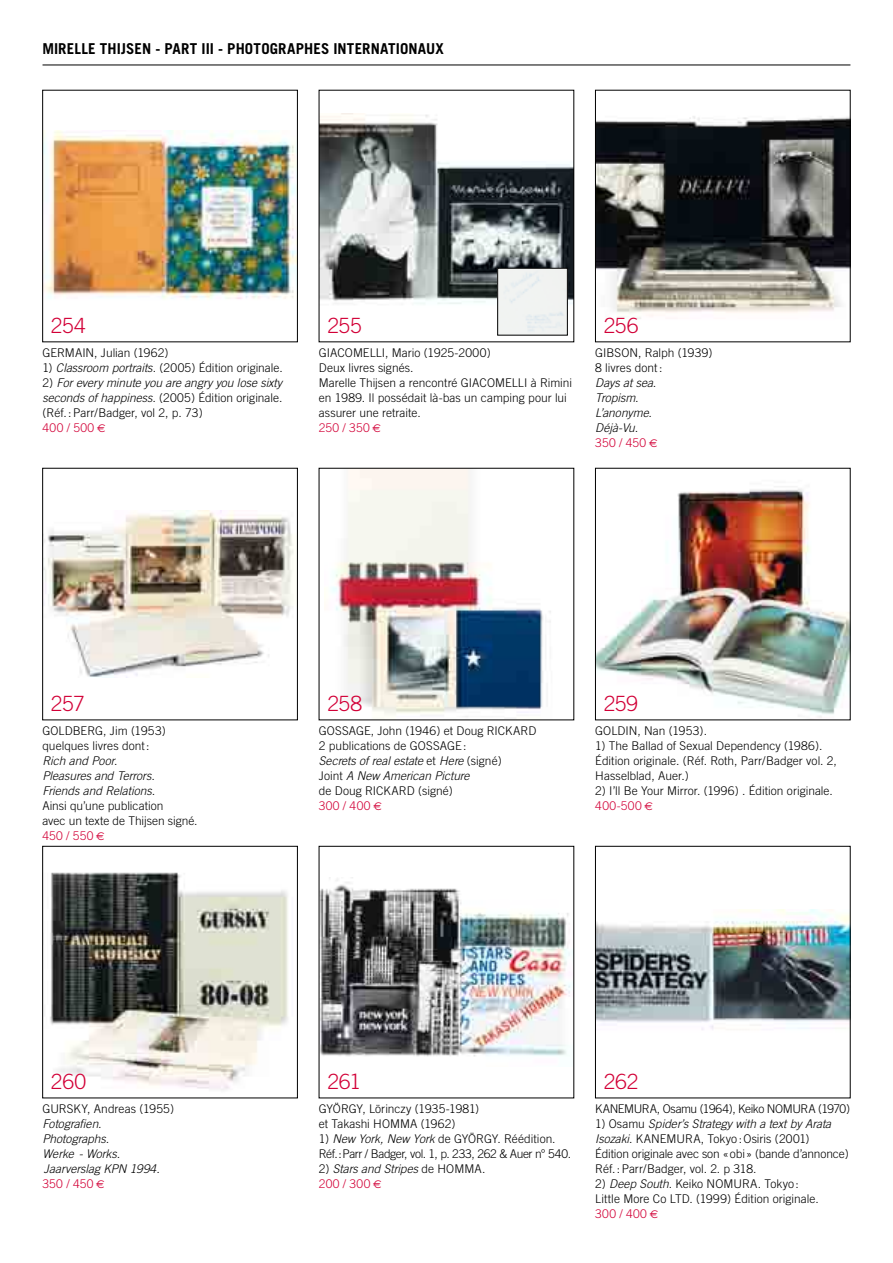
<style>
.page{position:relative;width:893px;height:1263px;background:#fff}
.page>*{position:absolute;margin:0;border:0;box-sizing:border-box;transform-origin:0 0}
.t1{font:300 21px "Trade Gothic";letter-spacing:-.01em;color:#d20037}
.t2{font:700 15px "Trade Gothic";letter-spacing:.005em;color:#000}
.t3{font:300 12px/15px "Trade Gothic";color:#000}
.t4{font:italic 300 12px/15px "Trade Gothic";letter-spacing:-.005em;color:#000}
.t5{font:300 12px/15px "Trade Gothic";letter-spacing:-.025em;color:#000}
.t6{font:300 12px "Trade Gothic";letter-spacing:-.035em;color:#000}
.s1{font-style:italic}
.s2{font-style:normal}
.s3{font-style:normal;color:#d20037}
.s4{font-family:"Euro Sans";font-weight:400;font-style:normal;font-size:11.25px;color:#d20037}
.s5{color:#d20037}
.s6{font-family:"Euro Sans";font-weight:400;font-size:11.25px;color:#d20037}
</style>
<div class="page">
<img style="left:44px;top:131px;width:252px;height:168px">
<div style="left:42px;top:90px;width:256px;height:252px;border:1px solid #000"></div>
<img style="left:321px;top:114px;width:251px;height:205px">
<div style="left:319px;top:90px;width:255px;height:252px;border:1px solid #000"></div>
<img style="left:597px;top:116px;width:251px;height:203px">
<div style="left:595px;top:90px;width:255px;height:252px;border:1px solid #000"></div>
<img style="left:44px;top:510px;width:250px;height:168px">
<div style="left:42px;top:468px;width:256px;height:252px;border:1px solid #000"></div>
<img style="left:331px;top:470px;width:220px;height:247px">
<img style="left:597px;top:488px;width:251px;height:230px">
<img style="left:50px;top:872px;width:238px;height:218px">
<div style="left:42px;top:846px;width:256px;height:252px;border:1px solid #000"></div>
<img style="left:321px;top:877px;width:250px;height:180px">
<img style="left:597px;top:910px;width:251px;height:120px">
<div style="left:595px;top:846px;width:255px;height:252px;border:1px solid #000"></div>
<img style="left:499px;top:270px;width:66px;height:63px">
<div style="left:497px;top:268px;width:70px;height:67px;border:1px solid #000"></div>
<hr style="left:43px;top:65px;width:807px;height:1px;background:#000">
<p class="t2" style="left:43px;top:39px;width:403px">MIRELLE THIJSEN - PART III - PHOTOGRAPHES INTERNATIONAUX</p>
<h1 class="t1" style="left:51px;top:313px;width:36px">254</h1>
<p class="t3" style="left:42px;top:345px;width:127px">GERMAIN, Julian (1962)</p>
<p class="t3" style="left:42px;top:360px;width:242px">1) <span class="s1">Classroom portraits</span>. (2005) Édition originale.</p>
<p class="t4" style="left:42px;top:375px;width:242px"><span class="s2">2)</span> For every minute you are angry you lose sixty seconds of happiness. <span class="s2">(2005) Édition originale. (Réf.:Parr/Badger, vol 2, p. 73)<br></span><span class="s3">400 / 500</span> <span class="s4">€</span></p>
<h1 class="t1" style="left:327px;top:313px;width:36px">255</h1>
<p class="t3" style="left:319px;top:345px;width:255px">GIACOMELLI, Mario (1925-2000)<br>Deux livres signés.<br>Marelle Thijsen a rencontré GIACOMELLI à Rimini en 1989. Il possédait là-bas un camping pour lui assurer une retraite.<br><span class="s5">250 / 350</span> <span class="s6">€</span></p>
<h1 class="t1" style="left:604px;top:313px;width:36px">256</h1>
<p class="t3" style="left:595px;top:345px;width:119px">GIBSON, Ralph (1939)<br>8 livres dont:</p>
<p class="t4" style="left:595px;top:375px;width:64px">Days at sea.<br>Tropism.<br>L’anonyme.<br>Déjà-Vu.<br><span class="s3">350 / 450</span> <span class="s4">€</span></p>
<h1 class="t1" style="left:51px;top:691px;width:35px">257</h1>
<p class="t4" style="left:42px;top:723px;width:125px"><span class="s2">GOLDBERG, Jim (1953) quelques livres dont:<br></span>Rich and Poor<span class="s2">.<br></span>Pleasures and Terrors.<br>Friends and Relations.</p>
<p class="t3" style="left:42px;top:798px;width:157px">Ainsi qu’une publication<br>avec un texte de Thijsen signé.<br><span class="s5">450 / 550</span> <span class="s6">€</span></p>
<h1 class="t1" style="left:51px;top:1069px;width:37px">260</h1>
<p class="t3" style="left:42px;top:1101px;width:133px">GURSKY, Andreas (1955)</p>
<p class="t4" style="left:42px;top:1116px;width:119px">Fotografien.<br>Photographs.<br>Werke - Works.<br>Jaarverslag KPN 1994.<br><span class="s3">350 / 450</span> <span class="s4">€</span></p>
<h1 class="t1" style="left:327px;top:691px;width:36px">258</h1>
<p class="t3" style="left:319px;top:723px;width:219px">GOSSAGE, John (1946) et Doug RICKARD<br>2 publications de GOSSAGE:<br><span class="s1">Secrets of real estate</span> et <span class="s1">Here</span> (signé)<br>Joint <span class="s1">A New American Picture<br></span>de Doug RICKARD (signé)<br><span class="s5">300 / 400</span> <span class="s6">€</span></p>
<h1 class="t1" style="left:604px;top:691px;width:36px">259</h1>
<p class="t3" style="left:595px;top:723px;width:113px">GOLDIN, Nan (1953).</p>
<p class="t3" style="left:595px;top:738px;width:243px">1) The Ballad of Sexual Dependency (1986).<br>Édition originale. (Réf. Roth, Parr/Badger vol. 2,<br>Hasselblad, Auer.)</p>
<p class="t3" style="left:595px;top:783px;width:239px">2) I’ll Be Your Mirror. (1996) . Édition originale.<br><span class="s5">400-500</span> <span class="s6">€</span></p>
<h1 class="t1" style="left:327px;top:1069px;width:35px">261</h1>
<p class="t3" style="left:319px;top:1101px;width:162px">GYÖRGY, Lörinczy (1935-1981) et Takashi HOMMA (1962)</p>
<p class="t5" style="left:319px;top:1131px;width:254px">1) <span class="s1">New York, New York</span> de GYÖRGY. Réédition.<br>Réf.:Parr / Badger, vol. 1, p. 233, 262 &amp; Auer n° 540.</p>
<p class="t4" style="left:319px;top:1161px;width:168px"><span class="s2">2)</span> Stars and Stripes <span class="s2">de HOMMA.<br></span><span class="s3">200 / 300</span> <span class="s4">€</span></p>
<h1 class="t1" style="left:604px;top:1069px;width:36px">262</h1>
<p class="t6" style="left:595px;top:1102px;width:256px">KANEMURA, Osamu (1964), Keiko NOMURA (1970)</p>
<p class="t3" style="left:595px;top:1116px;width:255px">1) Osamu <span class="s1">Spider’s Strategy with a text by Arata Isozaki</span>. KANEMURA, Tokyo:Osiris (2001)<br>Édition originale avec son «obi» (bande d’annonce)<br>Réf.:Parr/Badger, vol. 2. p 318.</p>
<p class="t3" style="left:595px;top:1176px;width:225px">2) <span class="s1">Deep South</span>. Keiko NOMURA. Tokyo:<br>Little More Co LTD. (1999) Édition originale.<br><span class="s5">300 / 400</span> <span class="s6">€</span></p>
</div>
